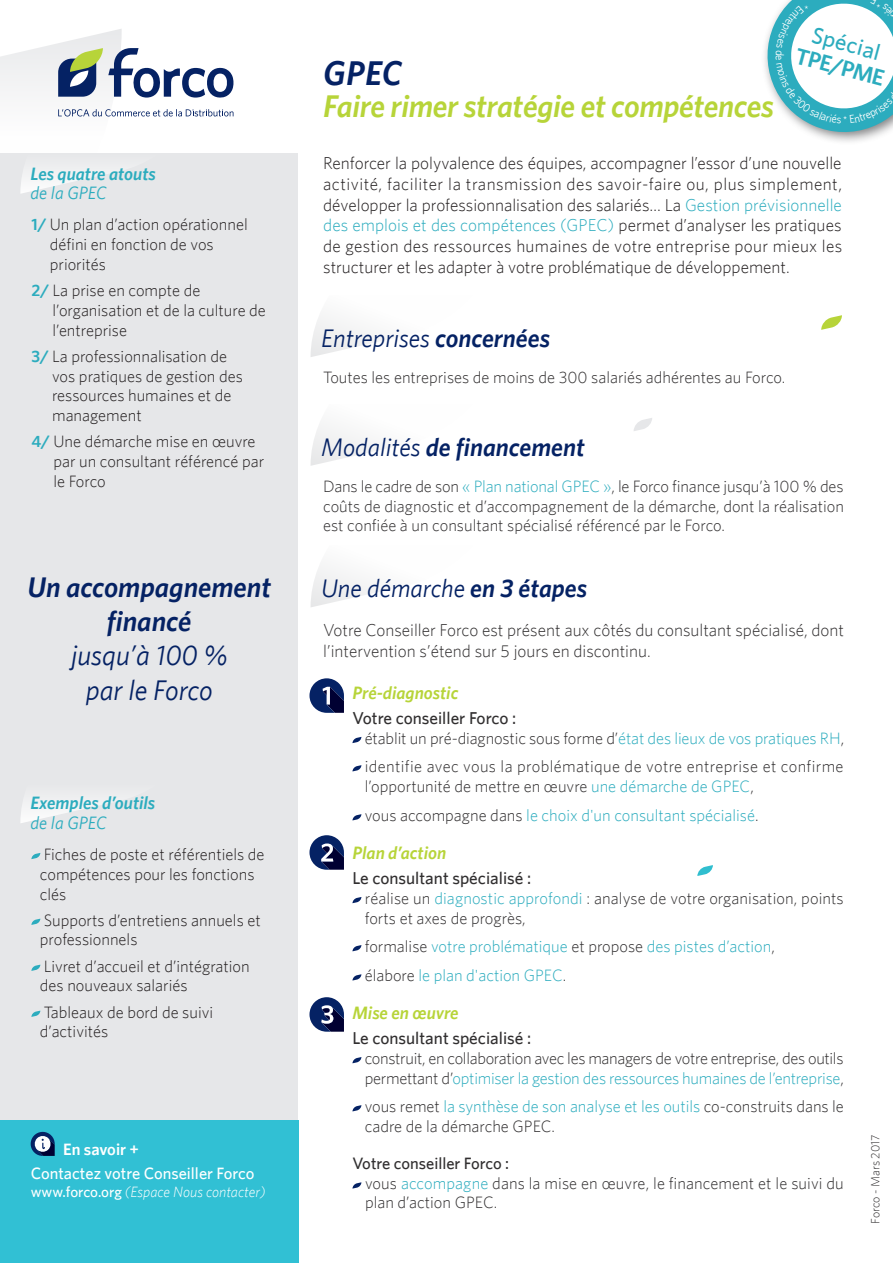
<style>
.page{position:relative;width:893px;height:1263px;background:#fff}
.page>*{position:absolute;margin:0;border:0;box-sizing:border-box;transform-origin:0 0}
.t1{font:italic 600 34.5px "Whitney";color:#052264}
.t2{font:italic 600 31.5px "Whitney";letter-spacing:-.01em;color:#b7d439}
.t3{font:italic 600 28.5px/34.2px "Whitney";color:#052264;text-align:center}
.t4{font:italic 28.5px/34.2px "Whitney";color:#052264;text-align:center}
.t5{font:italic 25.5px "Whitney";color:#052264}
.t6{font:italic 600 25.5px "Whitney";color:#052264}
.t7{font:500 22.8px "Whitney";color:#2cacbe}
.t8{font:600 22.8px "Whitney";color:#2cacbe}
.t9{font:italic 600 18px "Whitney";color:#b7d439}
.t10{font:italic 600 18px "Whitney";color:#2cacbe}
.t11{font:italic 18px "Whitney";color:#2cacbe}
.t12{font:300 17.25px/20.7px "Whitney";color:#231f20;text-align:justify}
.t13{font:300 17.25px/20.7px "Whitney";color:#312f30}
.t14{font:500 17.25px "Whitney";color:#312f30}
.t15{font:300 16.5px/19.8px "Whitney";color:#312f30}
.t16{font:300 16.5px/19.8px "Whitney";color:#231f20}
.t17{font:300 16.5px/19.8px "Whitney";letter-spacing:-.02em;color:#312f30}
.t18{font:300 16.5px/29.2px "Whitney";color:#2cacbe}
.t19{font:500 16.5px "Whitney";color:#fff}
.t20{font:600 16.5px "Whitney";color:#fff}
.t21{font:italic 300 15px "Whitney";color:#fff}
.t22{font:300 12px "Whitney";color:#312f30}
.s1{font-weight:600;color:#2cacbe}
.s2{font-weight:500;font-style:normal}
.s3{color:#2cacbe}
.s4{font-weight:600}
.s5{font-weight:400}
.s6{color:#312f30}
.s7{font-weight:500}
</style>
<div class="page">
<div style="left:0;top:153px;width:298px;height:1110px;background:#e6e7e9"></div>
<svg style="left:0;top:29px;width:234px;height:165px"></svg>
<svg style="left:634px;top:418px;width:18px;height:13px"></svg>
<svg style="left:311px;top:316px;width:72px;height:41px"></svg>
<svg style="left:311px;top:424px;width:73px;height:42px"></svg>
<svg style="left:311px;top:566px;width:72px;height:41px"></svg>
<svg style="left:352px;top:737px;width:9px;height:6px"></svg>
<svg style="left:352px;top:765px;width:9px;height:6px"></svg>
<svg style="left:352px;top:814px;width:9px;height:6px"></svg>
<svg style="left:352px;top:897px;width:9px;height:6px"></svg>
<svg style="left:352px;top:945px;width:9px;height:6px"></svg>
<svg style="left:352px;top:974px;width:9px;height:6px"></svg>
<svg style="left:352px;top:1057px;width:9px;height:6px"></svg>
<svg style="left:352px;top:1105px;width:9px;height:6px"></svg>
<svg style="left:352px;top:1182px;width:9px;height:6px"></svg>
<div style="left:0;top:1120px;width:299px;height:143px;background:#31c0d4"></div>
<svg style="left:31px;top:1132px;width:24px;height:24px"></svg>
<svg style="left:821px;top:315px;width:21px;height:15px"></svg>
<svg style="left:697px;top:865px;width:16px;height:11px"></svg>
<svg style="left:20px;top:802px;width:90px;height:21px"></svg>
<svg style="left:31px;top:853px;width:9px;height:6px"></svg>
<svg style="left:31px;top:919px;width:9px;height:6px"></svg>
<svg style="left:31px;top:965px;width:9px;height:6px"></svg>
<svg style="left:31px;top:1010px;width:9px;height:7px"></svg>
<svg style="left:309px;top:678px;width:35px;height:35px"></svg>
<svg style="left:309px;top:835px;width:35px;height:35px"></svg>
<svg style="left:309px;top:997px;width:35px;height:35px"></svg>
<svg style="left:764px;top:0;width:129px;height:142px"></svg>
<p class="t10" style="left:30px;top:163px;width:127px">Les quatre atouts</p>
<p class="t11" style="left:30px;top:182px;width:78px">de la GPEC</p>
<p class="t16" style="left:50px;top:214px;width:199px;text-indent:-18px"><span class="s1">1/</span> Un plan d’action opérationnel défini en fonction de vos priorités</p>
<p class="t16" style="left:53px;top:280px;width:215px;text-indent:-21px"><span class="s1">2/</span> La prise en compte de l’organisation et de la culture de l’entreprise</p>
<p class="t16" style="left:52px;top:346px;width:192px;text-indent:-21px"><span class="s1">3/</span> La professionnalisation de vos pratiques de gestion des ressources humaines et de management</p>
<p class="t16" style="left:53px;top:432px;width:212px;text-indent:-22px"><span class="s1">4/</span> Une démarche mise en œuvre par un consultant référencé par le Forco</p>
<h3 class="t3" style="left:28px;top:569px;width:245px">Un accompagnement financé</h3>
<h3 class="t4" style="left:71px;top:638px;width:158px">jusqu’à 100 % par le Forco</h3>
<p class="t10" style="left:30px;top:792px;width:126px">Exemples d’outils</p>
<p class="t11" style="left:30px;top:812px;width:78px">de la GPEC</p>
<p class="t16" style="left:40px;top:844px;width:226px">Fiches de poste et référentiels de compétences pour les fonctions clés</p>
<p class="t16" style="left:40px;top:910px;width:222px">Supports d’entretiens annuels et professionnels</p>
<p class="t16" style="left:40px;top:956px;width:211px">Livret d’accueil et d’intégration des nouveaux salariés</p>
<p class="t16" style="left:40px;top:1002px;width:175px">Tableaux de bord de suivi d’activités</p>
<p class="t20" style="left:63px;top:1139px;width:77px">En savoir +</p>
<p class="t19" style="left:31px;top:1163px;width:225px">Contactez votre Conseiller Forco</p>
<p class="t21" style="left:31px;top:1183px;width:237px"><span class="s2">www.forco.org</span> (Espace Nous contacter)</p>
<h1 class="t1" style="left:323px;top:53px;width:81px">GPEC</h1>
<h2 class="t2" style="left:323px;top:87px;width:452px">Faire rimer stratégie et compétences</h2>
<h3 class="t7" style="left:816px;top:21px;width:72px;rotate:15deg">Spécial</h3>
<h3 class="t8" style="left:799px;top:42px;width:93px;rotate:15deg">TPE/PME</h3>
<p class="t12" style="left:323px;top:152px;width:521px">Renforcer la polyvalence des équipes, accompagner l’essor d’une nouvelle activité, faciliter la transmission des savoir-faire ou, plus simplement, développer la professionnalisation des salariés… La <span class="s3">Gestion prévisionnelle des emplois et des compétences (GPEC)</span> permet d’analyser les pratiques de gestion des ressources humaines de votre entreprise pour mieux les structurer et les adapter à votre problématique de développement.</p>
<h3 class="t5" style="left:321px;top:323px;width:230px">Entreprises <span class="s4">concernées</span></h3>
<p class="t15" style="left:323px;top:367px;width:464px">Toutes les entreprises de moins de 300 salariés adhérentes au Forco.</p>
<h3 class="t6" style="left:321px;top:432px;width:265px"><span class="s5">Modalités</span> de financement</h3>
<p class="t15" style="left:323px;top:476px;width:522px;text-align:justify">Dans le cadre de son <span class="s3">« Plan national GPEC »</span>, le Forco finance jusqu’à 100 % des coûts de diagnostic et d’accompagnement de la démarche, dont la réalisation est confiée à un consultant spécialisé référencé par le Forco.</p>
<h3 class="t5" style="left:321px;top:573px;width:267px">Une démarche <span class="s4">en 3 étapes</span></h3>
<p class="t13" style="left:323px;top:619px;width:522px">Votre Conseiller Forco est présent aux côtés du consultant spécialisé, dont l’intervention s’étend sur 5 jours en discontinu.</p>
<p class="t9" style="left:352px;top:682px;width:107px">Pré-diagnostic</p>
<p class="t14" style="left:352px;top:708px;width:165px">Votre conseiller Forco :</p>
<p class="t15" style="left:365px;top:724px;width:481px;line-height:28.3px">établit un pré-diagnostic sous forme d’<span class="s3">état des lieux de vos pratiques RH</span>, identifie avec vous la problématique de votre entreprise et confirme</p>
<p class="t15" style="left:365px;top:771px;width:395px;line-height:29.2px">l’opportunité de mettre en œuvre <span class="s3">une démarche de GPEC</span>, vous accompagne dans <span class="s3">le choix d'un consultant spécialisé</span>.</p>
<p class="t9" style="left:352px;top:842px;width:95px">Plan d’action</p>
<p class="t14" style="left:352px;top:868px;width:180px">Le consultant spécialisé :</p>
<p class="t15" style="left:365px;top:888px;width:480px">réalise un <span class="s3">diagnostic approfondi</span> : analyse de votre organisation, points forts et axes de progrès,</p>
<p class="t18" style="left:365px;top:931px;width:412px"><span class="s6">formalise</span> votre problématique <span class="s6">et propose</span> des pistes d’action<span class="s6">, élabore</span> le plan d'action GPEC<span class="s6">.</span></p>
<p class="t9" style="left:352px;top:1002px;width:108px">Mise en œuvre</p>
<p class="t14" style="left:352px;top:1028px;width:180px">Le consultant spécialisé :</p>
<p class="t17" style="left:365px;top:1048px;width:481px">construit, en collaboration avec les managers de votre entreprise, des outils permettant d’<span class="s3">optimiser la gestion des ressources humaines de l’entreprise</span>,</p>
<p class="t15" style="left:365px;top:1096px;width:481px">vous remet <span class="s3">la synthèse de son analyse et les outils</span> co-construits dans le cadre de la démarche GPEC.</p>
<p class="t15" style="left:365px;top:1153px;width:480px;text-indent:-13px"><span class="s7">Votre conseiller Forco :<br></span>vous <span class="s3">accompagne</span> dans la mise en œuvre, le financement et le suivi du plan d’action GPEC.</p>
<p class="t22" style="left:868px;top:1223px;width:91px;rotate:-90deg">Forco - Mars 2017</p>
</div>
